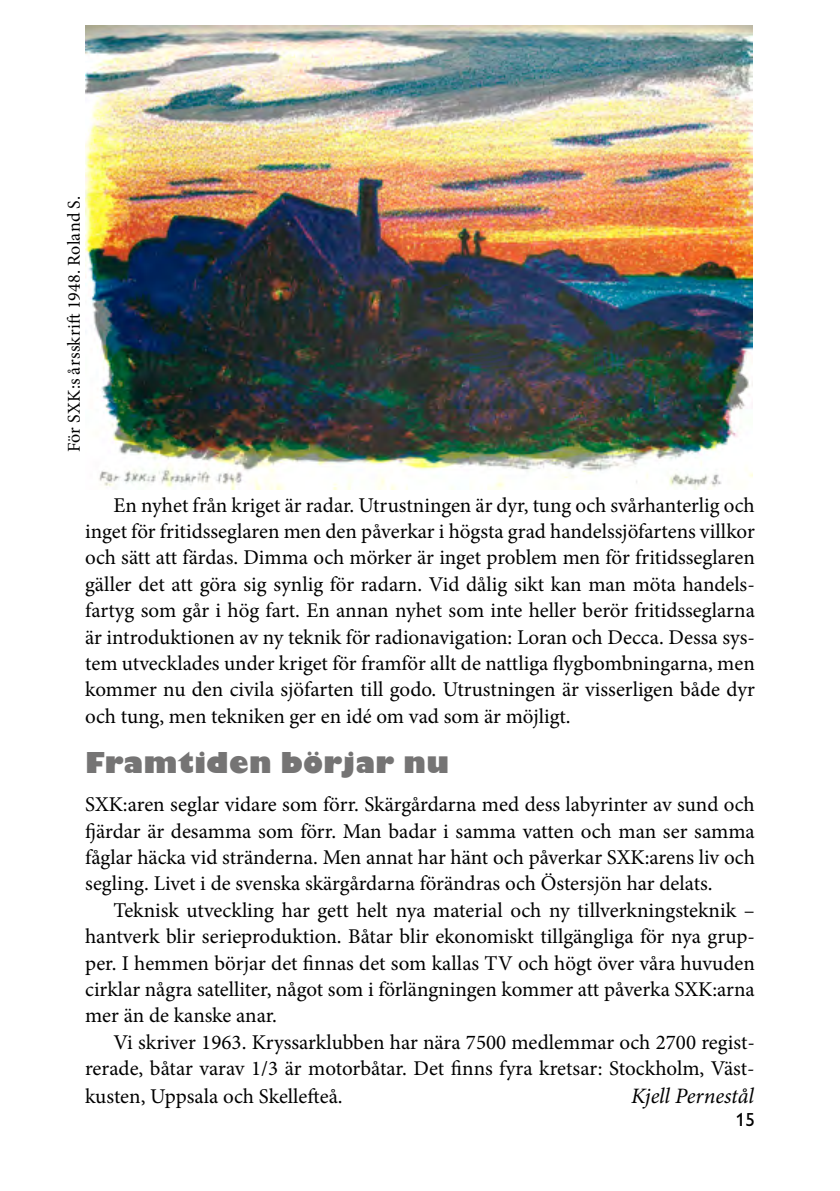
<style>
.page{position:relative;width:840px;height:1191px;background:#fff}
.page>*{position:absolute;margin:0;border:0;box-sizing:border-box;transform-origin:0 0}
.t1{font:800 28px "Gill Sans";letter-spacing:.01em;color:#757474}
.t2{font:italic 22px "Minion Pro";letter-spacing:-.01em;color:#000}
.t3{font:21px/26.4px "Minion Pro";letter-spacing:-.005em;color:#000;text-align:justify}
.t4{font:19px "Gill Alt One";color:#000}
.t5{font:18px "Minion Pro";letter-spacing:.01em;color:#000}
</style>
<div class="page">
<img style="left:85px;top:26px;width:667px;height:463px">
<p class="t5" style="left:62px;top:452px;width:258px;rotate:-90deg">För SXK:s årsskrift 1948. Roland S.</p>
<p class="t3" style="left:85px;top:492px;width:671px;text-indent:28px">En nyhet från kriget är radar. Utrustningen är dyr, tung och svårhanterlig och inget för fritidsseglaren men den påverkar i högsta grad handelssjöfartens villkor och sätt att färdas. Dimma och mörker är inget problem men för fritidsseglaren gäller det att göra sig synlig för radarn. Vid dålig sikt kan man möta handels&shy;fartyg som går i hög fart. En annan nyhet som inte heller berör fritidsseglarna är introduktionen av ny teknik för radionavigation: Loran och Decca. Dessa sys&shy;tem utvecklades under kriget för framför allt de nattliga flygbombningarna, men kommer nu den civila sjöfarten till godo. Utrustningen är visserligen både dyr och tung, men tekniken ger en idé om vad som är möjligt.</p>
<h1 class="t1" style="left:85px;top:745px;width:365px">Framtiden börjar nu</h1>
<p class="t3" style="left:85px;top:791px;width:671px">SXK:aren seglar vidare som förr. Skärgårdarna med dess labyrinter av sund och fjärdar är desamma som förr. Man badar i samma vatten och man ser samma fåglar häcka vid stränderna. Men annat har hänt och påverkar SXK:arens liv och segling. Livet i de svenska skärgårdarna förändras och Östersjön har delats.</p>
<p class="t3" style="left:85px;top:897px;width:671px;text-indent:28px">Teknisk utveckling har gett helt nya material och ny tillverkningsteknik – hantverk blir serieproduktion. Båtar blir ekonomiskt tillgängliga för nya grup&shy;per. I hemmen börjar det finnas det som kallas TV och högt över våra huvuden cirklar några satelliter, något som i förlängningen kommer att påverka SXK:arna mer än de kanske anar.</p>
<p class="t3" style="left:85px;top:1028px;width:671px;line-height:27.2px;text-indent:28px">Vi skriver 1963. Kryssarklubben har nära 7500 medlemmar och 2700 regist&shy;rerade, båtar varav 1/3 är motorbåtar. Det finns fyra kretsar: Stockholm, Väst&shy;kusten, Uppsala och Skellefteå.</p>
<p class="t2" style="left:631px;top:1081px;width:124px">Kjell Pernestål</p>
<p class="t4" style="left:735px;top:1109px;width:20px">15</p>
</div>
